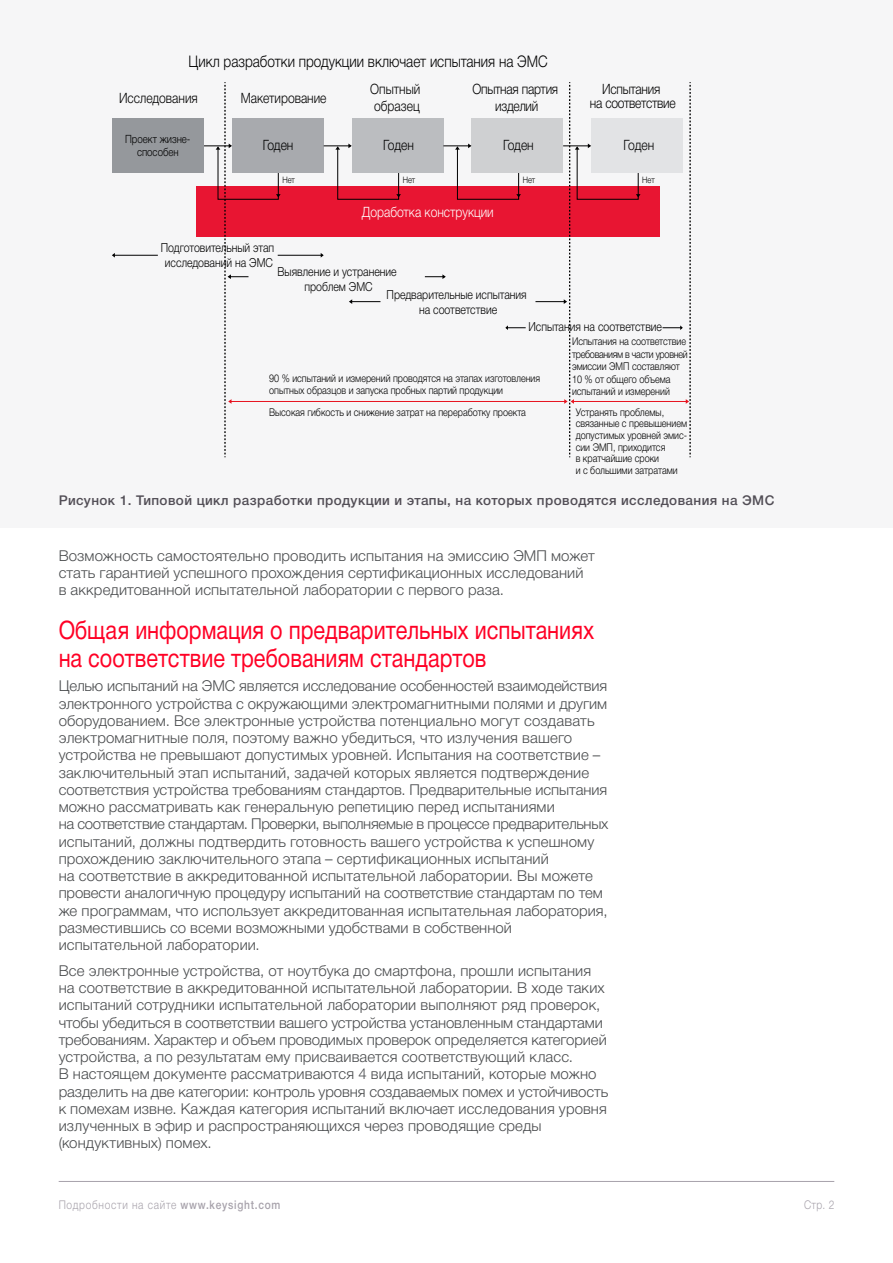
<style>
.page{position:relative;width:893px;height:1263px;background:#fff}
.page>*{position:absolute;margin:0;border:0;box-sizing:border-box;transform-origin:0 0}
.t1{font:25.5px/28.5px "Helvetica Neue Cyr";color:#ff0025;scale:.85 1}
.t2{font:300 16.05px "Helvetica Neue Cyr";color:#000;scale:.85 1}
.t3{font:300 15px/17.2px "Helvetica Neue Cyr";letter-spacing:.005em;color:#494b4d}
.t4{font:300 14.25px/17.1px "Helvetica Neue Cyr";letter-spacing:-.02em;color:#000;text-align:center;scale:.85 1}
.t5{font:300 14.25px/17.1px "Helvetica Neue Cyr";color:#000;scale:.85 1}
.t6{font:300 14.25px "Helvetica Neue Cyr";color:#fff;scale:.85 1}
.t7{font:500 13.5px "Helvetica Neue Cyr";letter-spacing:.03em;color:#524e56}
.t8{font:300 12.45px/15px "Helvetica Neue Cyr";color:#000;text-align:center;scale:.85 1}
.t9{font:300 12px "Helvetica Neue Cyr";letter-spacing:.07em;color:#a7a2ab;scale:.85 1}
.t10{font:300 11.4px/13.6px "Helvetica Neue Cyr";color:#000;text-align:center;scale:.85 1}
.t11{font:300 10.65px/11.6px "Helvetica Neue Cyr";color:#000;scale:.85 1}
.t12{font:300 8.85px "Helvetica Neue Cyr";letter-spacing:-.01em;color:#000;scale:.85 1}
.s1{font-weight:500}
</style>
<div class="page">
<hr style="left:59px;top:1181px;width:775px;height:1px;background:#a7a2ab">
<div style="left:0;top:0;width:893px;height:527px;background:#f6f6f7"></div>
<div style="left:196px;top:186px;width:463px;height:51px;background:#e81532"></div>
<div style="left:112px;top:119px;width:92px;height:54px;background:#95989c"></div>
<div style="left:232px;top:119px;width:92px;height:54px;background:#a8aaae"></div>
<div style="left:352px;top:119px;width:91px;height:54px;background:#bbbdc0"></div>
<div style="left:471px;top:119px;width:92px;height:54px;background:#cfd0d2"></div>
<div style="left:591px;top:119px;width:92px;height:54px;background:#e2e3e5"></div>
<svg style="left:324px;top:144px;width:77px;height:56px"></svg>
<svg style="left:443px;top:144px;width:78px;height:56px"></svg>
<hr style="left:278px;top:255px;width:45px;height:1px;background:#000">
<hr style="left:231px;top:401px;width:335px;height:1px;background:#e7131f">
<hr style="left:574px;top:401px;width:114px;height:1px;background:#e7131f">
<hr style="left:113px;top:255px;width:45px;height:1px;background:#000">
<svg style="left:204px;top:82px;width:77px;height:375px"></svg>
<svg style="left:425px;top:274px;width:21px;height:5px"></svg>
<hr style="left:350px;top:301px;width:30px;height:1px;background:#000">
<svg style="left:563px;top:82px;width:77px;height:375px"></svg>
<hr style="left:535px;top:301px;width:31px;height:1px;background:#000">
<svg style="left:662px;top:82px;width:29px;height:375px"></svg>
<svg style="left:505px;top:325px;width:21px;height:5px"></svg>
<p class="t2" style="left:189px;top:53px;width:424px">Цикл разработки продукции включает испытания на ЭМС</p>
<p class="t5" style="left:119px;top:89px;width:94px">Исследования</p>
<p class="t5" style="left:241px;top:89px;width:103px">Макетирование</p>
<p class="t5" style="left:370px;top:80px;width:60px">Опытный образец</p>
<p class="t4" style="left:472px;top:80px;width:103px">Опытная партия изделий</p>
<p class="t4" style="left:590px;top:82px;width:103px;line-height:14.2px">Испытания<br>на соответствие</p>
<p class="t10" style="left:125px;top:132px;width:78px">Проект жизне&shy;способен</p>
<p class="t4" style="left:263px;top:137px;width:38px">Годен</p>
<p class="t4" style="left:383px;top:137px;width:38px">Годен</p>
<p class="t4" style="left:503px;top:137px;width:38px">Годен</p>
<p class="t4" style="left:624px;top:137px;width:38px">Годен</p>
<p class="t12" style="left:282px;top:175px;width:16px">Нет</p>
<p class="t12" style="left:403px;top:175px;width:16px">Нет</p>
<p class="t12" style="left:523px;top:175px;width:16px">Нет</p>
<p class="t12" style="left:642px;top:175px;width:16px">Нет</p>
<p class="t6" style="left:362px;top:204px;width:157px">Доработка конструкции</p>
<p class="t8" style="left:161px;top:241px;width:135px">Подготовительный этап исследований на ЭМС</p>
<p class="t8" style="left:278px;top:264px;width:142px">Выявление и устранение проблем ЭМС</p>
<p class="t8" style="left:387px;top:287px;width:166px">Предварительные испытания на соответствие</p>
<p class="t8" style="left:528px;top:319px;width:159px">Испытания на соответствие</p>
<p class="t11" style="left:269px;top:372px;width:320px;line-height:12.8px">90 % испытаний и измерений проводятся на этапах изготовления опытных образцов и запуска пробных партий продукции</p>
<p class="t11" style="left:269px;top:406px;width:304px">Высокая гибкость и снижение затрат на переработку проекта</p>
<p class="t11" style="left:572px;top:335px;width:138px;line-height:12.5px">Испытания на соответствие требованиям в части уровней эмиссии ЭМП составляют<br>10 % от общего объема испытаний и измерений</p>
<p class="t11" style="left:576px;top:406px;width:133px">Устранять проблемы, связанные с превышением допустимых уровней эмис&shy;сии ЭМП, приходится<br>в кратчайшие сроки<br>и с большими затратами</p>
<p class="t7" style="left:59px;top:493px;width:717px">Рисунок 1. Типовой цикл разработки продукции и этапы, на которых проводятся исследования на ЭМС</p>
<p class="t3" style="left:59px;top:547px;width:538px">Возможность самостоятельно проводить испытания на эмиссию ЭМП может стать гарантией успешного прохождения сертификационных исследований в аккредитованной испытательной лаборатории с первого раза.</p>
<h1 class="t1" style="left:59px;top:616px;width:632px">Общая информация о предварительных испытаниях на соответствие требованиям стандартов</h1>
<p class="t3" style="left:59px;top:677px;width:551px">Целью испытаний на ЭМС является исследование особенностей взаимодействия электронного устройства с окружающими электромагнитными полями и другим оборудованием. Все электронные устройства потенциально могут создавать электромагнитные поля, поэтому важно убедиться, что излучения вашего устройства не превышают допустимых уровней. Испытания на соответствие – заключительный этап испытаний, задачей которых является подтверждение соответствия устройства требованиям стандартов. Предварительные испытания можно рассматривать как генеральную репетицию перед испытаниями<br>на соответствие стандартам. Проверки, выполняемые в процессе предварительных испытаний, должны подтвердить готовность вашего устройства к успешному прохождению заключительного этапа – сертификационных испытаний<br>на соответствие в аккредитованной испытательной лаборатории. Вы можете провести аналогичную процедуру испытаний на соответствие стандартам по тем же программам, что использует аккредитованная испытательная лаборатория, разместившись со всеми возможными удобствами в собственной испытательной лаборатории.</p>
<p class="t3" style="left:59px;top:962px;width:551px">Все электронные устройства, от ноутбука до смартфона, прошли испытания на соответствие в аккредитованной испытательной лаборатории. В ходе таких испытаний сотрудники испытательной лаборатории выполняют ряд проверок, чтобы убедиться в соответствии вашего устройства установленным стандартами требованиям. Характер и объем проводимых проверок определяется категорией устройства, а по результатам ему присваивается соответствующий класс.<br>В настоящем документе рассматриваются 4 вида испытаний, которые можно разделить на две категории: контроль уровня создаваемых помех и устойчивость к помехам извне. Каждая категория испытаний включает исследования уровня излученных в эфир и распространяющихся через проводящие среды (кондуктивных) помех.</p>
<p class="t9" style="left:59px;top:1198px;width:262px">Подробности на сайте <span class="s1">www.keysight.com</span></p>
<p class="t9" style="left:804px;top:1198px;width:37px">Стр. 2</p>
</div>
